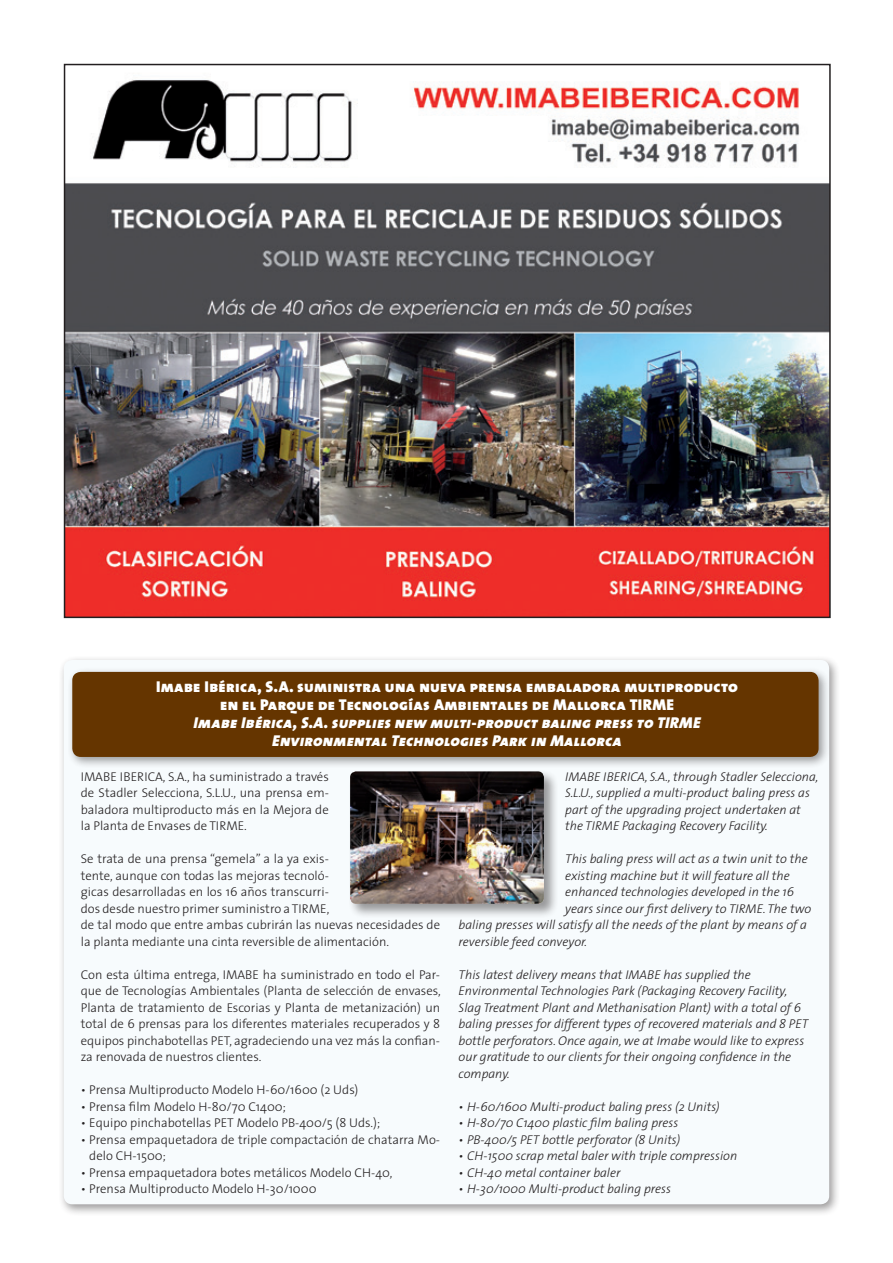
<style>
.page{position:relative;width:893px;height:1263px;background:#fff}
.page>*{position:absolute;margin:0;border:0;box-sizing:border-box;transform-origin:0 0}
.t1{font:15.75px/18px "The Sans Black Caps";letter-spacing:.02em;color:#fff;text-align:center}
.t2{font:italic 15.75px/18px "The Sans Black Caps";letter-spacing:.02em;color:#fff;text-align:center}
.t3{font:300 12.75px/16.5px "The Sans";color:#231f20;text-align:justify}
.t4{font:italic 300 12.75px/16.5px "The Sans";color:#231f20}
</style>
<div class="page">
<img style="left:67px;top:80px;width:761px;height:535px">
<div style="left:58px;top:654px;width:783px;height:562px;background:#231f20;opacity:.45"></div>
<div style="left:64px;top:660px;width:765px;height:544px;background:#f7fbfd;border-radius:9px"></div>
<div style="left:67px;top:666px;width:763px;height:102px;background:#231f20;opacity:.45"></div>
<div style="left:72px;top:672px;width:747px;height:85px;background:#653500;border-radius:9px"></div>
<div style="left:348px;top:769px;width:210px;height:149px;background:#231f20;opacity:.45"></div>
<img style="left:350px;top:771px;width:194px;height:133px">
<p class="t1" style="left:156px;top:677px;width:583px">Imabe Ibérica, S.A. suministra una nueva prensa embaladora multiproducto en el Parque de Tecnologías Ambientales de Mallorca TIRME</p>
<p class="t2" style="left:194px;top:713px;width:508px">Imabe Ibérica, S.A. supplies new multi-product baling press to TIRME<br>Environmental Technologies Park in Mallorca</p>
<p class="t3" style="left:81px;top:768px;width:250px">IMABE IBERICA, S.A., ha suministrado a través de Stadler Selecciona, S.L.U., una prensa em&shy;baladora multiproducto más en la Mejora de la Planta de Envases de TIRME.</p>
<p class="t3" style="left:81px;top:850px;width:361px;text-align:left">Se trata de una prensa “gemela” a la ya exis-<br>tente, aunque con todas las mejoras tecnoló-<br>gicas desarrolladas en los 16 años transcurri-<br>dos desde nuestro primer suministro a TIRME,<br>de tal modo que entre ambas cubrirán las nuevas necesidades de la planta mediante una cinta reversible de alimentación.</p>
<p class="t3" style="left:81px;top:966px;width:361px">Con esta última entrega, IMABE ha suministrado en todo el Par&shy;que de Tecnologías Ambientales (Planta de selección de envases, Planta de tratamiento de Escorias y Planta de metanización) un total de 6 prensas para los diferentes materiales recuperados y 8 equipos pinchabotellas PET, agradeciendo una vez más la confian&shy;za renovada de nuestros clientes.</p>
<p class="t3" style="left:81px;top:1081px;width:279px">• Prensa Multiproducto Modelo H-60/1600 (2 Uds)</p>
<p class="t3" style="left:81px;top:1098px;width:207px">• Prensa film Modelo H-80/70 C1400;</p>
<p class="t3" style="left:81px;top:1114px;width:301px">• Equipo pinchabotellas PET Modelo PB-400/5 (8 Uds.);</p>
<p class="t3" style="left:89px;top:1131px;width:352px;text-indent:-9px">• Prensa empaquetadora de triple compactación de chatarra Mo&shy;delo CH-1500;</p>
<p class="t3" style="left:81px;top:1164px;width:313px">• Prensa empaquetadora botes metálicos Modelo CH-40,</p>
<p class="t3" style="left:81px;top:1180px;width:237px">• Prensa Multiproducto Modelo H-30/1000</p>
<p class="t4" style="left:565px;top:768px;width:255px">IMABE IBERICA, S.A., through Stadler Selecciona, S.L.U., supplied a multi-product baling press as part of the upgrading project undertaken at the TIRME Packaging Recovery Facility.</p>
<p class="t4" style="left:565px;top:850px;width:244px">This baling press will act as a twin unit to the</p>
<p class="t4" style="left:565px;top:867px;width:226px">existing machine but it will feature all the</p>
<p class="t4" style="left:565px;top:883px;width:230px">enhanced technologies developed in the 16</p>
<p class="t4" style="left:565px;top:900px;width:248px">years since our first delivery to TIRME. The two</p>
<p class="t4" style="left:459px;top:916px;width:350px">baling presses will satisfy all the needs of the plant by means of a</p>
<p class="t4" style="left:459px;top:933px;width:130px">reversible feed conveyor.</p>
<p class="t4" style="left:459px;top:966px;width:351px">This latest delivery means that IMABE has supplied the Environmental Technologies Park (Packaging Recovery Facility, Slag Treatment Plant and Methanisation Plant) with a total of 6 baling presses for different types of recovered materials and 8 PET bottle perforators. Once again, we at Imabe would like to express our gratitude to our clients for their ongoing confidence in the company.</p>
<p class="t4" style="left:459px;top:1098px;width:263px">• H-60/1600 Multi-product baling press (2 Units)</p>
<p class="t4" style="left:459px;top:1114px;width:221px">• H-80/70 C1400 plastic film baling press</p>
<p class="t4" style="left:459px;top:1131px;width:223px">• PB-400/5 PET bottle perforator (8 Units)</p>
<p class="t4" style="left:459px;top:1147px;width:280px">• CH-1500 scrap metal baler with triple compression</p>
<p class="t4" style="left:459px;top:1164px;width:163px">• CH-40 metal container baler</p>
<p class="t4" style="left:459px;top:1180px;width:214px">• H-30/1000 Multi-product baling press</p>
</div>
